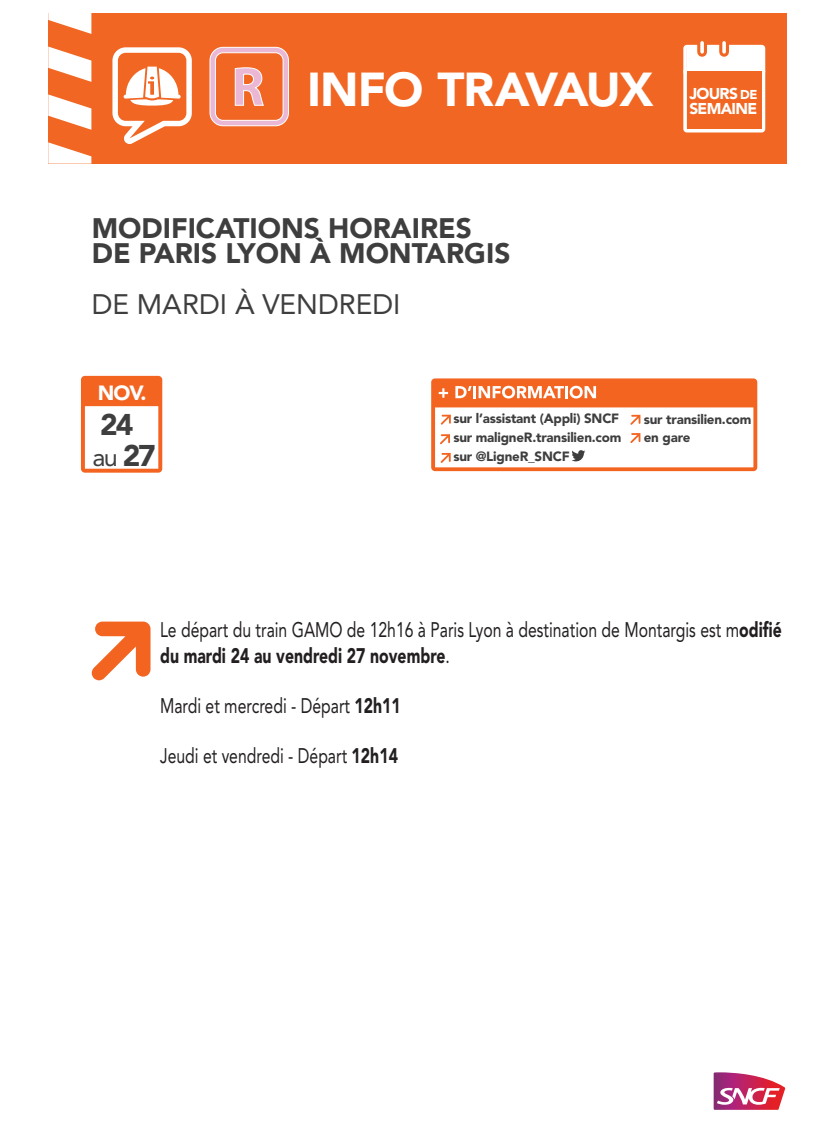
<style>
.page{position:relative;width:835px;height:1140px;background:#fff}
.page>*{position:absolute;margin:0;border:0;box-sizing:border-box;transform-origin:0 0}
.t1{font:900 47.21px "Avenir LT Std";letter-spacing:-.025em;color:#fff}
.t2{font:900 29.75px "Avenir LT Std";color:#3e3e3f}
.t3{font:900 28px "Avenir LT Std";color:#3e3e3f}
.t4{font:28px "Avenir LT Std";color:#3e3e3f}
.t5{font:25.2px "Avenir LT Std";color:#3e3e3f}
.t6{font:21px/25.2px "Avenir LT Std";color:#231f20;scale:.75 1}
.t7{font:900 20.4px "Avenir LT Std";color:#fff}
.t8{font:900 15.57px/15.6px "Avenir LT Std";letter-spacing:-.045em;color:#fff}
.t9{font:900 13.37px "Avenir LT Std";letter-spacing:-.015em;color:#3e3e3f}
.t10{font:900 12.81px "Avenir LT Std";color:#fff}
.s1{font-weight:900;font-size:29.75px}
.s2{font-weight:900}
</style>
<div class="page">
<div style="left:48px;top:13px;width:738px;height:151px;background:#f16622"></div>
<svg style="left:48px;top:13px;width:43px;height:151px"></svg>
<svg style="left:112px;top:47px;width:80px;height:97px"></svg>
<svg style="left:683px;top:43px;width:82px;height:89px"></svg>
<svg style="left:210px;top:47px;width:79px;height:79px"></svg>
<svg style="left:713px;top:1072px;width:72px;height:38px"></svg>
<svg style="left:431px;top:378px;width:326px;height:93px"></svg>
<svg style="left:81px;top:376px;width:81px;height:97px"></svg>
<svg style="left:92px;top:622px;width:58px;height:58px"></svg>
<p class="t1" style="left:307px;top:61px;width:348px">INFO TRAVAUX</p>
<p class="t8" style="left:689px;top:85px;width:69px">JOURS<br>SEMAINE</p>
<p class="t10" style="left:740px;top:87px;width:19px">DE</p>
<p class="t3" style="left:92px;top:211px;width:381px">MODIFICATIONS HORAIRES</p>
<p class="t3" style="left:92px;top:236px;width:420px">DE PARIS LYON À MONTARGIS</p>
<p class="t4" style="left:92px;top:288px;width:310px">DE MARDI À VENDREDI</p>
<p class="t7" style="left:98px;top:381px;width:50px">NOV.</p>
<p class="t2" style="left:100px;top:406px;width:35px">24</p>
<p class="t5" style="left:93px;top:442px;width:65px">au <span class="s1">27</span></p>
<p class="t9" style="left:453px;top:410px;width:167px">sur l’assistant (Appli) SNCF</p>
<p class="t9" style="left:453px;top:430px;width:169px">sur maligneR.transilien.com</p>
<p class="t9" style="left:453px;top:449px;width:118px">sur @LigneR_SNCF</p>
<p class="t9" style="left:643px;top:411px;width:109px">sur transilien.com</p>
<p class="t9" style="left:643px;top:429px;width:48px">en gare</p>
<p class="t6" style="left:160px;top:618px;width:830px">Le départ du train GAMO de 12h16 à Paris Lyon à destination de Montargis est m<span class="s2">odifié du mardi 24 au vendredi 27 novembre</span>.</p>
<p class="t6" style="left:160px;top:693px;width:322px">Mardi et mercredi - Départ <span class="s2">12h11</span></p>
<p class="t6" style="left:160px;top:744px;width:318px">Jeudi et vendredi - Départ <span class="s2">12h14</span></p>
</div>
